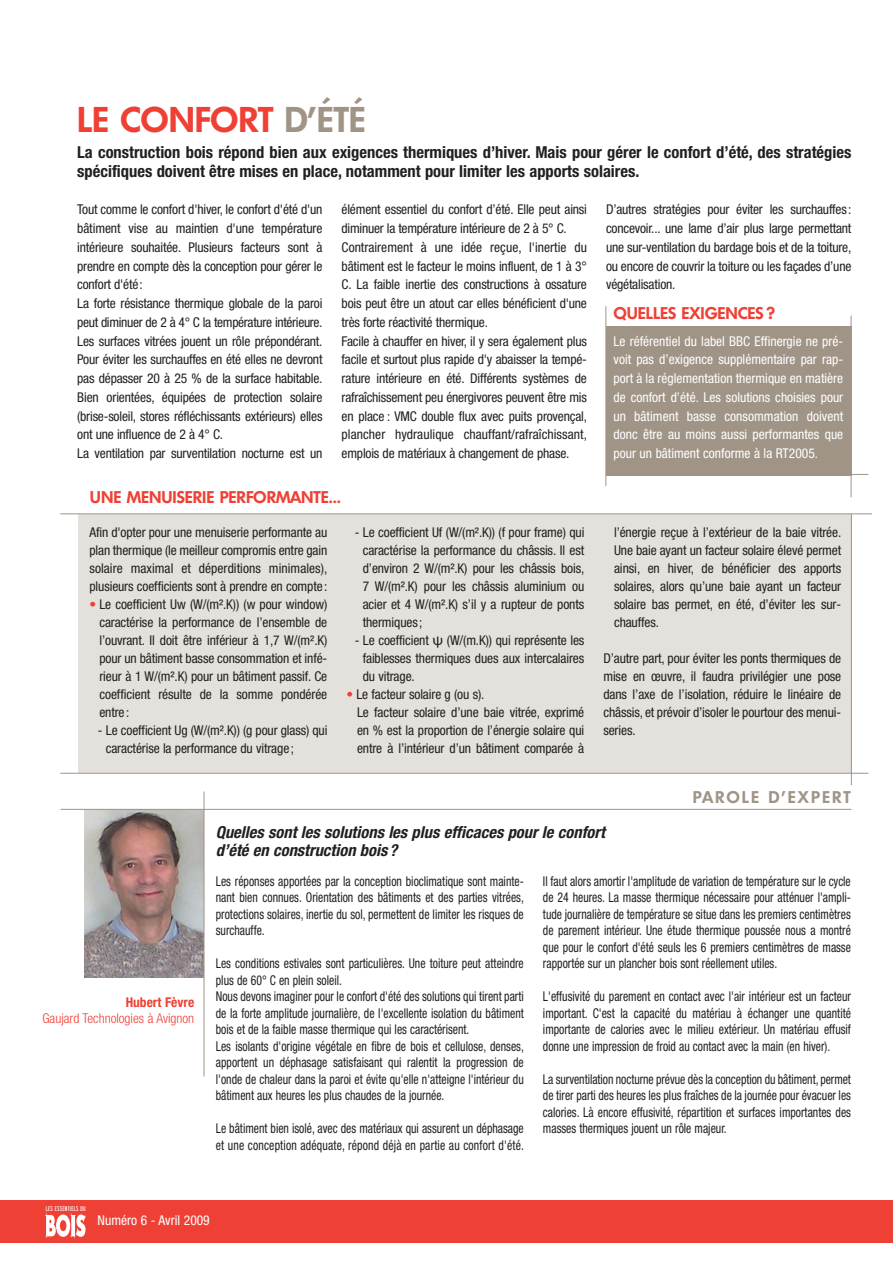
<style>
.page{position:relative;width:893px;height:1263px;background:#fff}
.page>*{position:absolute;margin:0;border:0;box-sizing:border-box;transform-origin:0 0}
.t1{font:600 34.8px "Limerick";color:#ef4035}
.t2{font:700 condensed 16.5px/18.8px "Helvetica Neue";color:#231f20}
.t3{font:italic 700 condensed 16.5px/18px "Helvetica Neue";color:#231f20}
.t4{font:600 16.5px "Limerick";color:#ef4035}
.t5{font:600 16.5px "Limerick";letter-spacing:.125em;color:#9f9486}
.t6{font:condensed 13.5px/18.8px "Helvetica Neue";letter-spacing:-.01em;color:#231f20;text-align:justify}
.t7{font:condensed 13.5px/16.5px "Helvetica Neue";letter-spacing:-.01em;color:#231f20;text-align:justify;scale:.87 1}
.t8{font:condensed 13.5px/18.8px "Helvetica Neue";color:#fff;text-align:justify}
.t9{font:condensed 13.5px/16.5px "Helvetica Neue";letter-spacing:.01em;color:#231f20;scale:.87 1}
.t10{font:300 condensed 13.5px "Helvetica Neue";color:#ef4035}
.t11{font:700 condensed 13.5px "Helvetica Neue";color:#ef4035}
.t12{font:6px "Roadway";letter-spacing:.05em;color:#fff;scale:.95 1}
.s1{color:#9f9486}
.s2{color:#ef4035}
.s3{font-family:"Lucida Grande";font-stretch:normal}
</style>
<div class="page">
<div style="left:0;top:1200px;width:893px;height:42px;background:#ef4035"></div>
<svg style="left:45px;top:1213px;width:41px;height:25px"></svg>
<div style="left:606px;top:326px;width:245px;height:150px;background:#9f9486"></div>
<div style="left:78px;top:514px;width:773px;height:259px;background:#e4e0dc"></div>
<hr style="left:605px;top:306px;width:1px;height:180px;background:#9f9486">
<hr style="left:60px;top:513px;width:812px;height:1px;background:#9f9486">
<hr style="left:60px;top:773px;width:808px;height:1px;background:#9f9486">
<hr style="left:851px;top:514px;width:1px;height:271px;background:#9f9486">
<hr style="left:850px;top:316px;width:1px;height:181px;background:#9f9486">
<hr style="left:606px;top:474px;width:262px;height:1px;background:#9f9486">
<img style="left:85px;top:810px;width:119px;height:167px">
<hr style="left:204px;top:791px;width:1px;height:286px;background:#9f9486">
<hr style="left:61px;top:809px;width:790px;height:1px;background:#9f9486">
<h1 class="t1" style="left:77px;top:104px;width:290px">LE CONFORT <span class="s1">D’ÉTÉ</span></h1>
<p class="t2" style="left:77px;top:144px;width:775px">La construction bois répond bien aux exigences thermiques d’hiver. Mais pour gérer le confort d’été, des stratégies spécifiques doivent être mises en place, notamment pour limiter les apports solaires.</p>
<p class="t6" style="left:77px;top:201px;width:247px;text-align:left">Tout comme le confort d'hiver, le confort d'été d'un bâtiment vise au maintien d'une température intérieure souhaitée. Plusieurs facteurs sont à prendre en compte dès la conception pour gérer le confort d'été:<br>La forte résistance thermique globale de la paroi peut diminuer de 2 à 4° C la température intérieure.<br>Les surfaces vitrées jouent un rôle prépondérant.<br>Pour éviter les surchauffes en été elles ne devront pas dépasser 20 à 25 % de la surface habitable.<br>Bien orientées, équipées de protection solaire (brise-soleil, stores réfléchissants extérieurs) elles ont une influence de 2 à 4° C.<br>La ventilation par surventilation nocturne est un</p>
<p class="t6" style="left:342px;top:201px;width:247px;text-align:left">élément essentiel du confort d’été. Elle peut ainsi diminuer la température intérieure de 2 à 5° C.<br>Contrairement à une idée reçue, l'inertie du bâtiment est le facteur le moins influent, de 1 à 3° C. La faible inertie des constructions à ossature bois peut être un atout car elles bénéficient d'une très forte réactivité thermique.<br>Facile à chauffer en hiver, il y sera également plus facile et surtout plus rapide d'y abaisser la tempé&shy;rature intérieure en été. Différents systèmes de rafraîchissement peu énergivores peuvent être mis en place : VMC double flux avec puits provençal, plancher hydraulique chauffant/rafraîchissant, emplois de matériaux à changement de phase.</p>
<p class="t6" style="left:606px;top:201px;width:247px">D’autres stratégies pour éviter les surchauffes : concevoir... une lame d’air plus large permettant une sur-ventilation du bardage bois et de la toiture, ou encore de couvrir la toiture ou les façades d’une végétalisation.</p>
<p class="t4" style="left:613px;top:306px;width:163px">QUELLES EXIGENCES ?</p>
<p class="t8" style="left:613px;top:333px;width:231px">Le référentiel du label BBC Effinergie ne pré&shy;voit pas d’exigence supplémentaire par rap&shy;port à la réglementation thermique en matière de confort d’été. Les solutions choisies pour un bâtiment basse consommation doivent donc être au moins aussi performantes que pour un bâtiment conforme à la RT2005.</p>
<p class="t4" style="left:90px;top:490px;width:253px">UNE MENUISERIE PERFORMANTE…</p>
<p class="t6" style="left:89px;top:524px;width:239px;line-height:18px">Afin d'opter pour une menuiserie performante au plan thermique (le meilleur compromis entre gain solaire maximal et déperditions minimales), plusieurs coefficients sont à prendre en compte :</p>
<p class="t6" style="left:99px;top:596px;width:229px;line-height:18px;text-indent:-10px"><span class="s2">•</span> Le coefficient Uw (W/(m².K)) (w pour window) caractérise la performance de l’ensemble de l’ouvrant. Il doit être inférieur à 1,7 W/(m².K) pour un bâtiment basse consommation et infé&shy;rieur à 1 W/(m².K) pour un bâtiment passif. Ce coefficient résulte de la somme pondérée entre:</p>
<p class="t6" style="left:106px;top:722px;width:223px;line-height:18px;text-indent:-8px">- Le coefficient Ug (W/(m².K)) (g pour glass) qui caractérise la performance du vitrage;</p>
<p class="t6" style="left:363px;top:524px;width:223px;line-height:18px;text-indent:-8px">- Le coefficient Uf (W/(m².K)) (f pour frame) qui caractérise la performance du châssis. Il est d’environ 2 W/(m².K) pour les châssis bois, 7 W/(m².K) pour les châssis aluminium ou acier et 4 W/(m².K) s’il y a rupteur de ponts thermiques;</p>
<p class="t6" style="left:363px;top:632px;width:223px;line-height:18px;text-indent:-8px">- Le coefficient <span class="s3">ψ</span> (W/(m.K)) qui représente les faiblesses thermiques dues aux intercalaires du vitrage.</p>
<p class="t6" style="left:357px;top:686px;width:229px;line-height:18px;text-align:left;text-indent:-11px"><span class="s2">•</span> Le facteur solaire g (ou s).<br>Le facteur solaire d’une baie vitrée, exprimé en % est la proportion de l’énergie solaire qui entre à l’intérieur d’un bâtiment comparée à</p>
<p class="t6" style="left:614px;top:524px;width:229px;line-height:18px">l’énergie reçue à l’extérieur de la baie vitrée.<br>Une baie ayant un facteur solaire élevé permet ainsi, en hiver, de bénéficier des apports solaires, alors qu’une baie ayant un facteur solaire bas permet, en été, d’éviter les sur&shy;chauffes.</p>
<p class="t6" style="left:603px;top:650px;width:239px;line-height:18px">D’autre part, pour éviter les ponts thermiques de mise en œuvre, il faudra privilégier une pose dans l’axe de l’isolation, réduire le linéaire de châssis, et prévoir d’isoler le pourtour des menui&shy;series.</p>
<p class="t5" style="left:693px;top:790px;width:159px">PAROLE D’EXPERT</p>
<p class="t11" style="left:126px;top:997px;width:70px">Hubert Fèvre</p>
<p class="t10" style="left:42px;top:1013px;width:153px">Gaujard Technologies à Avignon</p>
<p class="t12" style="left:46px;top:1206px;width:43px">LES ESSENTIELS DU</p>
<p class="t3" style="left:216px;top:824px;width:390px">Quelles sont les solutions les plus efficaces pour le confort d’été en construction bois?</p>
<p class="t7" style="left:216px;top:874px;width:355px">Les réponses apportées par la conception bioclimatique sont mainte&shy;nant bien connues. Orientation des bâtiments et des parties vitrées, protections solaires, inertie du sol, permettent de limiter les risques de surchauffe.</p>
<p class="t7" style="left:216px;top:957px;width:355px;text-align:left">Les conditions estivales sont particulières. Une toiture peut atteindre plus de 60° C en plein soleil.<br>Nous devons imaginer pour le confort d'été des solutions qui tirent parti de la forte amplitude journalière, de l'excellente isolation du bâtiment bois et de la faible masse thermique qui les caractérisent.<br>Les isolants d'origine végétale en fibre de bois et cellulose, denses, apportent un déphasage satisfaisant qui ralentit la progression de l'onde de chaleur dans la paroi et évite qu'elle n'atteigne l'intérieur du bâtiment aux heures les plus chaudes de la journée.</p>
<p class="t9" style="left:216px;top:1122px;width:355px">Le bâtiment bien isolé, avec des matériaux qui assurent un déphasage et une conception adéquate, répond déjà en partie au confort d'été.</p>
<p class="t7" style="left:543px;top:874px;width:355px">Il faut alors amortir l'amplitude de variation de température sur le cycle de 24 heures. La masse thermique nécessaire pour atténuer l'ampli&shy;tude journalière de température se situe dans les premiers centimètres de parement intérieur. Une étude thermique poussée nous a montré que pour le confort d'été seuls les 6 premiers centimètres de masse rapportée sur un plancher bois sont réellement utiles.</p>
<p class="t7" style="left:543px;top:990px;width:355px">L'effusivité du parement en contact avec l'air intérieur est un facteur important. C'est la capacité du matériau à échanger une quantité importante de calories avec le milieu extérieur. Un matériau effusif donne une impression de froid au contact avec la main (en hiver).</p>
<p class="t7" style="left:543px;top:1072px;width:355px">La surventilation nocturne prévue dès la conception du bâtiment, permet de tirer parti des heures les plus fraîches de la journée pour évacuer les calories. Là encore effusivité, répartition et surfaces importantes des masses thermiques jouent un rôle majeur.</p>
<p class="t8" style="left:98px;top:1212px;width:114px">Numéro 6 - Avril 2009</p>
</div>
